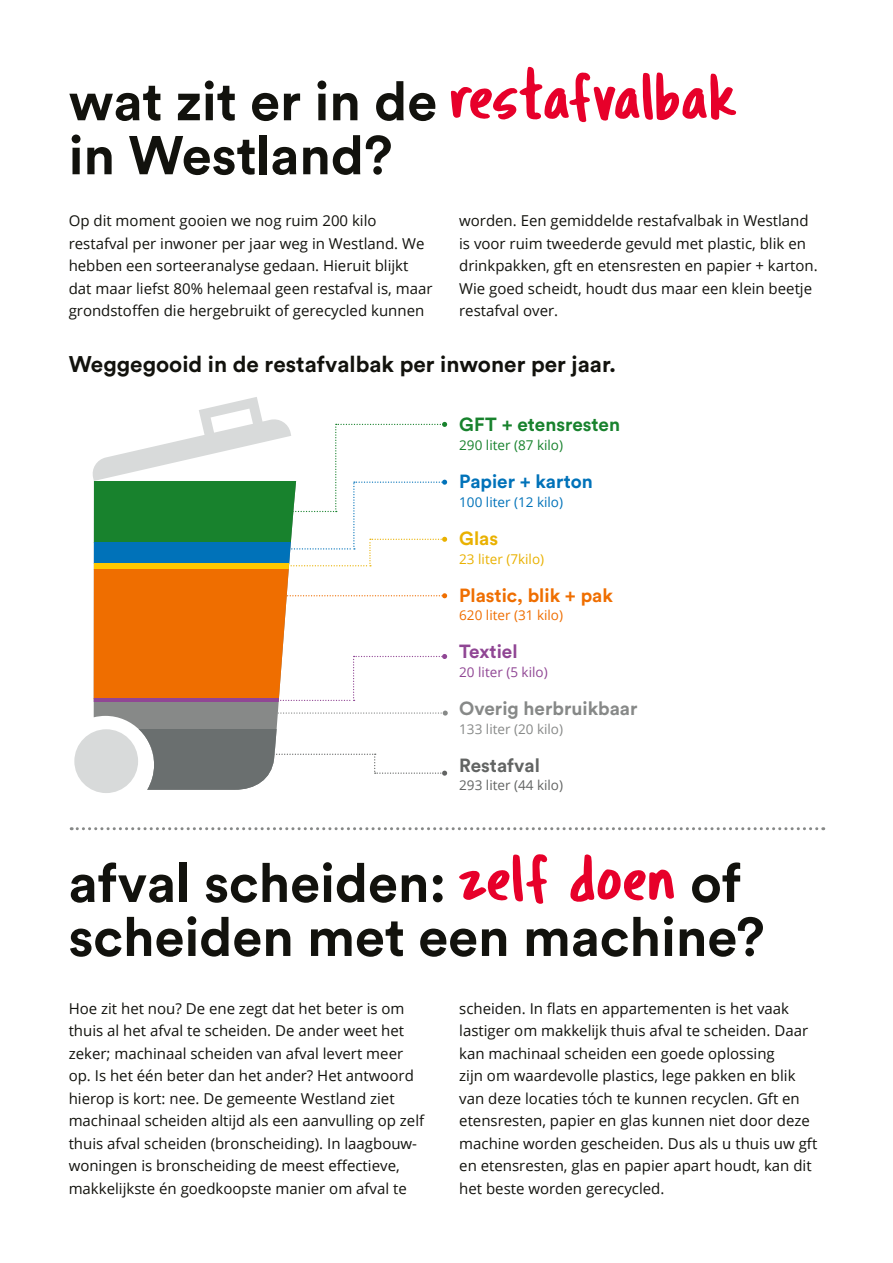
<style>
.page{position:relative;width:893px;height:1263px;background:#fff}
.page>*{position:absolute;margin:0;border:0;box-sizing:border-box;transform-origin:0 0}
.krant_heading_1{font:700 54px/54px "Circular Pro";color:#12120d}
.Binnenwerk_-_Bodytek{font:700 22.5px "Circular Pro";color:#12120d}
.Binnenwerk_-_Paragra{font:700 18.9px "Circular Pro";color:#878988}
.Binnenwerk_-_Paragra-2{font:700 18.9px "Circular Pro";color:#ef6e00}
.Binnenwerk_-_Paragra-3{font:700 18.9px "Circular Pro";color:#18822d}
.Binnenwerk_-_Paragra-4{font:700 18.9px "Circular Pro";color:#0072b9}
.Binnenwerk_-_Paragra-5{font:700 18.9px "Circular Pro";color:#626463}
.Binnenwerk_-_Paragra-6{font:700 18.9px "Circular Pro";color:#904694}
.Binnenwerk_-_Paragra-7{font:700 18.9px "Circular Pro";color:#e9b100}
.Binnenwerk_-_Bodytek-2{font:15px/22.5px "Open Sans";color:#12120d}
.Binnenwerk_-_Bodytek-3{font:13.5px "Open Sans";color:#18822d}
.Binnenwerk_-_Bodytek-4{font:13.5px "Open Sans";color:#0072b9}
.Binnenwerk_-_Bodytek-5{font:13.5px "Open Sans";color:#ef6e00}
.Binnenwerk_-_Bodytek-6{font:13.5px "Open Sans";color:#878988}
.Binnenwerk_-_Bodytek-7{font:13.5px "Open Sans";color:#626463}
.Binnenwerk_-_Bodytek-8{font:13.5px "Open Sans";color:#e9b100}
.Binnenwerk_-_Bodytek-9{font:13.5px "Open Sans";color:#904694}
.s1{font-family:"Tragic Marker";font-weight:400;font-size:67.5px;color:#e7002a}
</style>
<div class="page">
<svg style="left:71px;top:827px;width:753px;height:3px"></svg>
<svg style="left:296px;top:710px;width:152px;height:6px"></svg>
<svg style="left:297px;top:754px;width:150px;height:22px"></svg>
<div style="left:74px;top:729px;width:64px;height:64px;background:#d8dada;border-radius:50%"></div>
<svg style="left:94px;top:702px;width:201px;height:27px;fill:#878988"></svg>
<div style="left:94px;top:563px;width:202px;height:7px;background:#fec800"></div>
<div style="left:94px;top:569px;width:202px;height:130px;background:#ef6e00"></div>
<hr style="left:94px;top:699px;width:202px;height:3px;background:#904694">
<svg style="left:94px;top:729px;width:202px;height:61px;fill:#6a6f6f"></svg>
<svg style="left:92px;top:397px;width:355px;height:169px"></svg>
<svg style="left:238px;top:654px;width:209px;height:47px"></svg>
<svg style="left:286px;top:593px;width:161px;height:5px"></svg>
<h1 class="krant_heading_1" style="left:69px;top:72px;width:672px">wat zit er in de <span class="s1">restafvalbak </span>in Westland?</h1>
<p class="Binnenwerk_-_Bodytek-2" style="left:69px;top:209px;width:365px">Op dit moment gooien we nog ruim 200 kilo restafval per inwoner per jaar weg in Westland. We hebben een sorteeranalyse gedaan. Hieruit blijkt dat maar liefst 80% helemaal geen restafval is, maar grondstoffen die hergebruikt of gerecycled kunnen</p>
<p class="Binnenwerk_-_Bodytek-2" style="left:459px;top:209px;width:360px">worden. Een gemiddelde restafvalbak in Westland is voor ruim tweederde gevuld met plastic, blik en drinkpakken, gft en etensresten en papier + karton.<br>Wie goed scheidt, houdt dus maar een klein beetje restafval over.</p>
<p class="Binnenwerk_-_Bodytek" style="left:69px;top:348px;width:549px">Weggegooid in de restafvalbak per inwoner per jaar.</p>
<p class="Binnenwerk_-_Paragra-3" style="left:459px;top:412px;width:162px">GFT + etensresten</p>
<p class="Binnenwerk_-_Bodytek-3" style="left:459px;top:436px;width:105px">290 liter (87 kilo)</p>
<p class="Binnenwerk_-_Paragra-4" style="left:459px;top:468px;width:135px">Papier + karton</p>
<p class="Binnenwerk_-_Bodytek-4" style="left:459px;top:493px;width:105px">100 liter (12 kilo)</p>
<p class="Binnenwerk_-_Paragra-7" style="left:459px;top:525px;width:40px">Glas</p>
<p class="Binnenwerk_-_Bodytek-8" style="left:459px;top:549px;width:86px">23 liter (7kilo)</p>
<p class="Binnenwerk_-_Paragra-2" style="left:459px;top:582px;width:155px">Plastic, blik + pak</p>
<p class="Binnenwerk_-_Bodytek-5" style="left:459px;top:606px;width:105px">620 liter (31 kilo)</p>
<p class="Binnenwerk_-_Paragra-6" style="left:459px;top:638px;width:60px">Textiel</p>
<p class="Binnenwerk_-_Bodytek-9" style="left:459px;top:663px;width:90px">20 liter (5 kilo)</p>
<p class="Binnenwerk_-_Paragra" style="left:459px;top:695px;width:180px">Overig herbruikbaar</p>
<p class="Binnenwerk_-_Bodytek-6" style="left:459px;top:720px;width:105px">133 liter (20 kilo)</p>
<p class="Binnenwerk_-_Paragra-5" style="left:459px;top:752px;width:82px">Restafval</p>
<p class="Binnenwerk_-_Bodytek-7" style="left:459px;top:776px;width:105px">293 liter (44 kilo)</p>
<h1 class="krant_heading_1" style="left:69px;top:854px;width:698px">afval scheiden: <span class="s1">zelf doen</span> of scheiden met een machine?</h1>
<p class="Binnenwerk_-_Bodytek-2" style="left:69px;top:997px;width:357px">Hoe zit het nou? De ene zegt dat het beter is om thuis al het afval te scheiden. De ander weet het zeker; machinaal scheiden van afval levert meer op. Is het één beter dan het ander? Het antwoord hierop is kort: nee. De gemeente Westland ziet machinaal scheiden altijd als een aanvulling op zelf thuis afval scheiden (bronscheiding). In laagbouw&shy;woningen is bronscheiding de meest effectieve, makkelijkste én goedkoopste manier om afval te</p>
<p class="Binnenwerk_-_Bodytek-2" style="left:459px;top:997px;width:360px">scheiden. In flats en appartementen is het vaak lastiger om makkelijk thuis afval te scheiden. Daar kan machinaal scheiden een goede oplossing<br>zijn om waardevolle plastics, lege pakken en blik van deze locaties tóch te kunnen recyclen. Gft en etensresten, papier en glas kunnen niet door deze machine worden gescheiden. Dus als u thuis uw gft en etensresten, glas en papier apart houdt, kan dit het beste worden gerecycled.</p>
</div>
